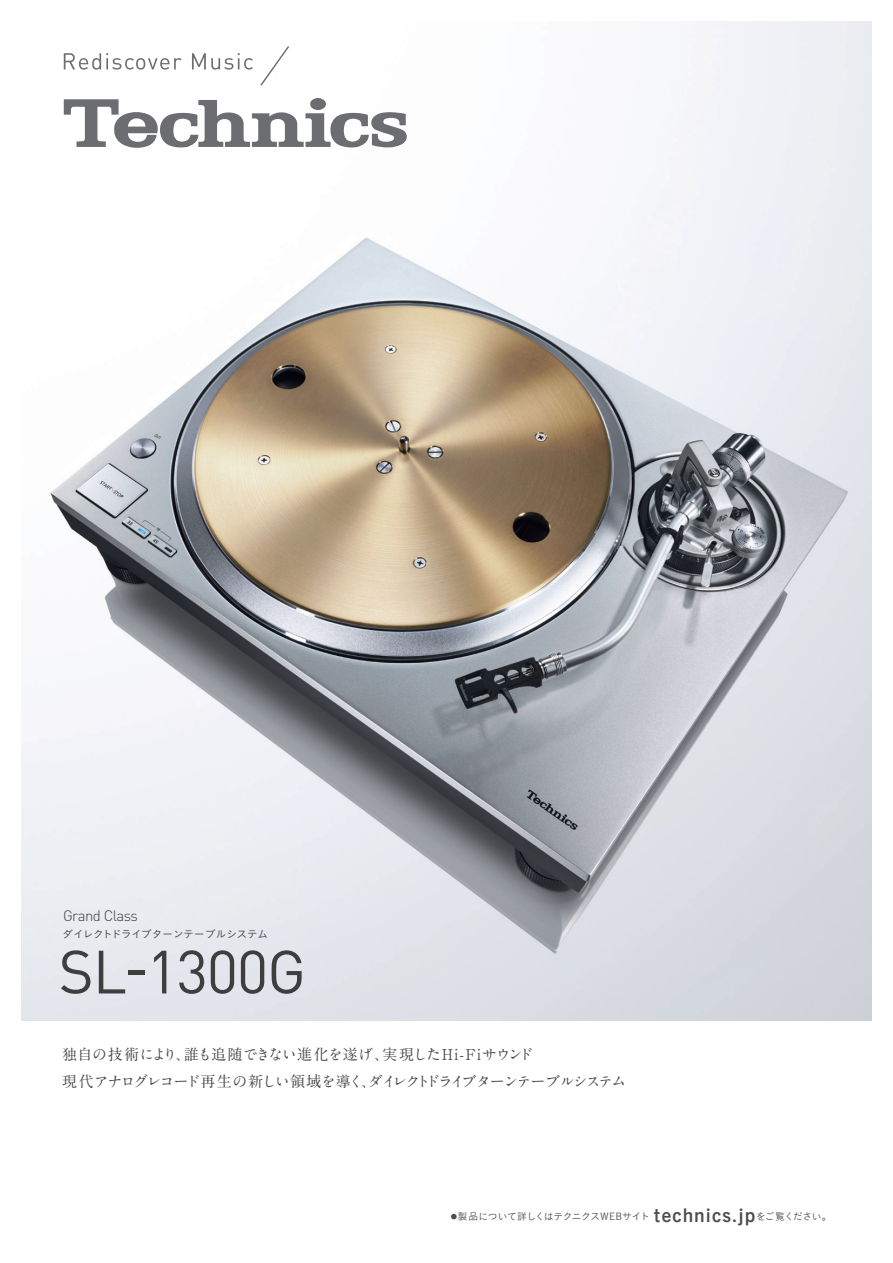
<style>
.page{position:relative;width:893px;height:1263px;background:#fff}
.page>*{position:absolute;margin:0;border:0;box-sizing:border-box;transform-origin:0 0}
.t1{font:60px "DIN";letter-spacing:-.02em;color:#3e3e3f}
.t2{font:17.55px "Koburina Go Std N W6";letter-spacing:.085em;color:#4b4c4d}
.t3{font:700 15px/27px "A1 Mincho Std";letter-spacing:-.075em;color:#4b4c4d}
.t4{font:700 15px "A1 Mincho Std";letter-spacing:-.015em;color:#4b4c4d}
.t5{font:700 15px "A1 Mincho Std";letter-spacing:-.02em;color:#4b4c4d}
.t6{font:300 15px "DIN";letter-spacing:-.04em;color:#3e3e3f}
.t7{font:10.5px "Koburina Go Std W3";letter-spacing:-.01em;color:#3e3e3f}
.t8{font:9.75px "Koburina Go Std N W3";letter-spacing:-.03em;color:#4b4c4d}
.t9{font:6.3px "Koburina Go Std N W3";color:#4b4c4d}
.s1{font-family:"Koburina Go Std N W6";font-size:17.55px}
</style>
<div class="page">
<img style="left:21px;top:21px;width:851px;height:999px">
<svg style="left:64px;top:97px;width:344px;height:51px"></svg>
<svg style="left:64px;top:53px;width:118px;height:17px"></svg>
<svg style="left:192px;top:53px;width:61px;height:17px"></svg>
<svg style="left:260px;top:46px;width:29px;height:40px"></svg>
<p class="t6" style="left:63px;top:906px;width:76px">Grand Class</p>
<h1 class="t1" style="left:59px;top:934px;width:249px">SL-1300G</h1>
<p class="t7" style="left:63px;top:926px;width:207px">ダイレクトドライブターンテーブルシステム</p>
<p class="t4" style="left:62px;top:1042px;width:328px">独自の技術により誰も追随できない進化を遂げ、</p>
<p class="t3" style="left:62px;top:1038px;width:565px;text-indent:113px">、<br>現代アナログレコード再生の新しい領域を導くダイレクトドライブターンテーブルシステム</p>
<p class="t3" style="left:361px;top:1065px;width:16px">、</p>
<p class="t5" style="left:383px;top:1042px;width:153px">実現したHi-Fiサウンド</p>
<p class="t2" style="left:654px;top:1202px;width:85px">technics.</p>
<p class="t8" style="left:738px;top:1209px;width:95px"><span class="s1">jp</span>をご覧ください。</p>
<p class="t8" style="left:458px;top:1209px;width:193px">製品について詳しくはテクニクスWEBサイト</p>
<p class="t9" style="left:451px;top:1212px;width:8px">●</p>
</div>
